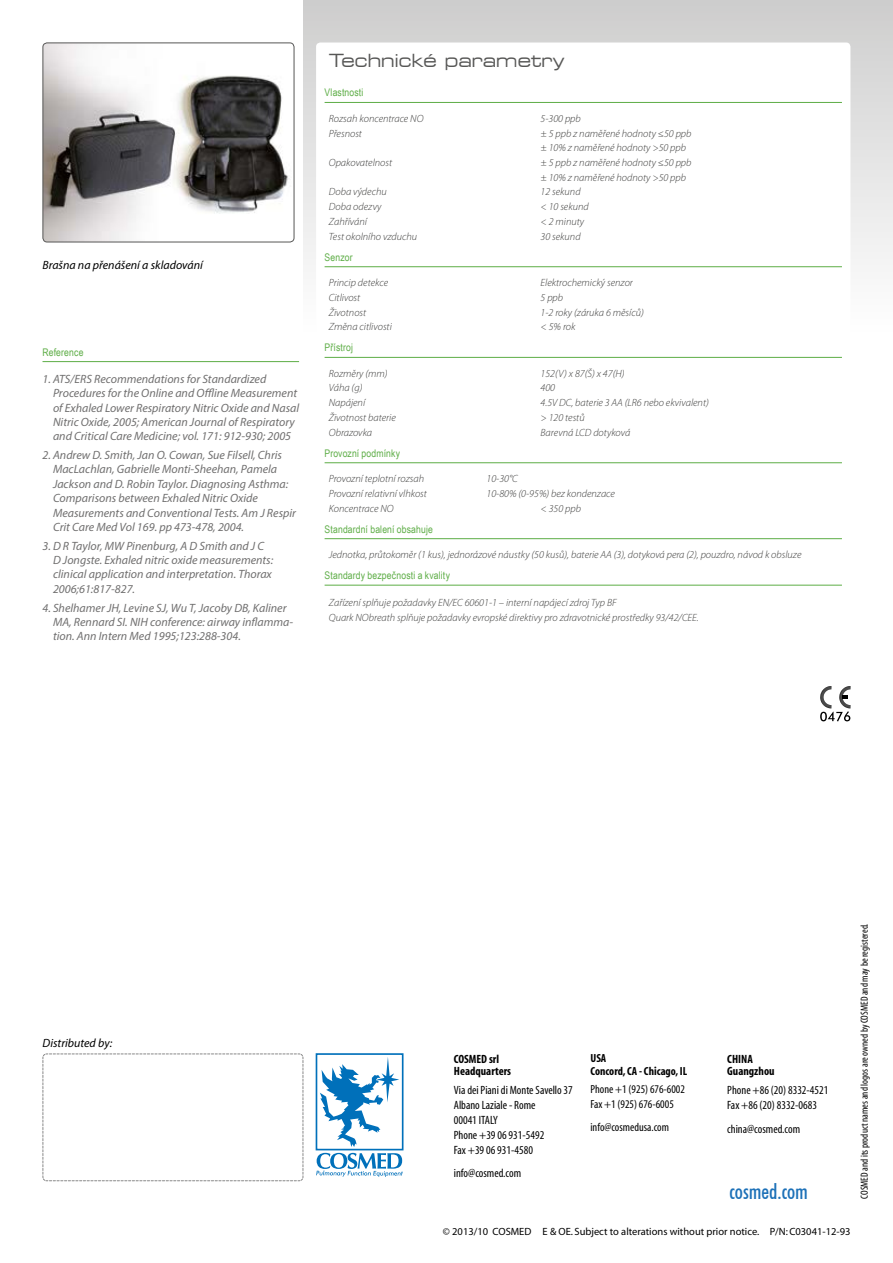
<style>
.page{position:relative;width:893px;height:1263px;background:#fff}
.page>*{position:absolute;margin:0;border:0;box-sizing:border-box;transform-origin:0 0}
.t1{font:500 condensed 21.3px "Futura BT";color:#1d71b8}
.t2{font:expanded 18px "Square 721 BT";letter-spacing:-.025em;color:#575756}
.t3{font:italic 12px/14.4px "Myriad Pro";color:#706f6f}
.t4{font:condensed 12px/14.9px "Myriad";color:#000}
.t5{font:italic 12px "Myriad Pro";color:#000}
.t6{font:700 condensed 12px/12.8px "Myriad";color:#000}
.t7{font:condensed 11.7px/14.5px "Myriad";color:#000}
.t8{font:700 condensed 11.7px/12.5px "Myriad";color:#000}
.t9{font:condensed 11.55px "Myriad";color:#000}
.t10{font:italic 300 10.5px/14.7px "Myriad Pro";color:#3c3c3b}
.t11{font:10.5px "Arial Narrow";letter-spacing:.015em;color:#5dad46}
.t12{font:10.5px "Myriad";color:#000}
.t13{font:condensed 10.35px "Myriad";color:#000}
</style>
<div class="page">
<div style="left:303px;top:0;width:590px;height:497px;background:linear-gradient(to bottom,#d3d3d3,#fff)"></div>
<div style="left:316px;top:43px;width:534px;height:619px;background:#fff;border-radius:4px"></div>
<svg style="left:42px;top:1053px;width:262px;height:128px"></svg>
<svg style="left:320px;top:1057px;width:79px;height:90px"></svg>
<div style="left:316px;top:1053px;width:87px;height:97px;border:2px solid #0070ba"></div>
<svg style="left:316px;top:1153px;width:87px;height:24px"></svg>
<svg style="left:820px;top:686px;width:31px;height:35px"></svg>
<hr style="left:43px;top:361px;width:256px;height:1px;background:#5dad46">
<hr style="left:325px;top:102px;width:517px;height:1px;background:#5dad46">
<hr style="left:325px;top:266px;width:517px;height:1px;background:#5dad46">
<hr style="left:325px;top:357px;width:517px;height:1px;background:#5dad46">
<hr style="left:325px;top:462px;width:517px;height:1px;background:#5dad46">
<hr style="left:325px;top:538px;width:517px;height:1px;background:#5dad46">
<hr style="left:325px;top:585px;width:517px;height:1px;background:#5dad46">
<img style="left:43px;top:43px;width:251px;height:199px">
<div style="left:43px;top:43px;width:251px;height:199px;border:1px solid #575756;border-radius:4px"></div>
<p class="t5" style="left:43px;top:257px;width:162px">Brašna na přenášení a skladování</p>
<p class="t11" style="left:43px;top:344px;width:42px">Reference</p>
<p class="t3" style="left:53px;top:371px;width:248px;text-indent:-10px">1. ATS/ERS Recommendations for Standardized Procedures for the Online and Offline Measurement of Exhaled Lower Respiratory Nitric Oxide and Nasal Nitric Oxide, 2005; American Journal of Respiratory and Critical Care Medicine; vol. 171: 912-930; 2005</p>
<p class="t3" style="left:53px;top:448px;width:244px;text-indent:-10px">2. Andrew D. Smith, Jan O. Cowan, Sue Filsell, Chris MacLachlan, Gabrielle Monti-Sheehan, Pamela Jackson and D. Robin Taylor. Diagnosing Asthma:<br>Comparisons between Exhaled Nitric Oxide Measurements and Conventional Tests. Am J Respir Crit Care Med Vol 169. pp 473-478, 2004.</p>
<p class="t3" style="left:53px;top:538px;width:222px;text-indent:-10px">3. D R Taylor, MW Pinenburg, A D Smith and J C D Jongste. Exhaled nitric oxide measurements: clinical application and interpretation. Thorax 2006;61:817-827.</p>
<p class="t3" style="left:53px;top:600px;width:242px;text-indent:-10px">4. Shelhamer JH, Levine SJ, Wu T, Jacoby DB, Kaliner<br>MA, Rennard SI. NIH conference: airway inflamma&shy;tion. Ann Intern Med 1995;123:288-304.</p>
<h2 class="t2" style="left:329px;top:50px;width:237px">Technické parametry</h2>
<p class="t11" style="left:325px;top:85px;width:40px">Vlastnosti</p>
<p class="t10" style="left:329px;top:111px;width:96px">Rozsah koncentrace NO</p>
<p class="t10" style="left:541px;top:111px;width:42px">5-300 ppb</p>
<p class="t10" style="left:329px;top:126px;width:35px">Přesnost</p>
<p class="t10" style="left:541px;top:126px;width:152px">± 5 ppb z naměřené hodnoty ≤50 ppb ± 10% z naměřené hodnoty &gt;50 ppb</p>
<p class="t10" style="left:329px;top:155px;width:65px">Opakovatelnost</p>
<p class="t10" style="left:541px;top:155px;width:152px">± 5 ppb z naměřené hodnoty ≤50 ppb ± 10% z naměřené hodnoty &gt;50 ppb</p>
<p class="t10" style="left:329px;top:184px;width:59px">Doba výdechu</p>
<p class="t10" style="left:541px;top:184px;width:42px">12 sekund</p>
<p class="t10" style="left:329px;top:199px;width:54px">Doba odezvy</p>
<p class="t10" style="left:541px;top:199px;width:50px">&lt; 10 sekund</p>
<p class="t10" style="left:329px;top:214px;width:40px">Zahřívání</p>
<p class="t10" style="left:541px;top:214px;width:45px">&lt; 2 minuty</p>
<p class="t10" style="left:329px;top:229px;width:90px">Test okolního vzduchu</p>
<p class="t10" style="left:541px;top:229px;width:42px">30 sekund</p>
<p class="t11" style="left:325px;top:249px;width:30px">Senzor</p>
<p class="t10" style="left:329px;top:275px;width:61px">Princip detekce</p>
<p class="t10" style="left:541px;top:275px;width:94px">Elektrochemický senzor</p>
<p class="t10" style="left:329px;top:290px;width:33px">Citlivost</p>
<p class="t10" style="left:541px;top:290px;width:24px">5 ppb</p>
<p class="t10" style="left:329px;top:305px;width:39px">Životnost</p>
<p class="t10" style="left:541px;top:305px;width:105px">1-2 roky (záruka 6 měsíců)</p>
<p class="t10" style="left:329px;top:319px;width:65px">Změna citlivosti</p>
<p class="t10" style="left:541px;top:319px;width:36px">&lt; 5% rok</p>
<p class="t11" style="left:325px;top:340px;width:30px">Přístroj</p>
<p class="t10" style="left:329px;top:366px;width:60px">Rozměry (mm)</p>
<p class="t10" style="left:541px;top:366px;width:85px">152(V) x 87(Š) x 47(H)</p>
<p class="t10" style="left:329px;top:380px;width:35px">Váha (g)</p>
<p class="t10" style="left:541px;top:380px;width:16px">400</p>
<p class="t10" style="left:329px;top:395px;width:38px">Napájení</p>
<p class="t10" style="left:541px;top:395px;width:170px">4.5V DC, baterie 3 AA (LR6 nebo ekvivalent)</p>
<p class="t10" style="left:329px;top:410px;width:69px">Životnost baterie</p>
<p class="t10" style="left:541px;top:410px;width:46px">&gt; 120 testů</p>
<p class="t10" style="left:329px;top:425px;width:45px">Obrazovka</p>
<p class="t10" style="left:541px;top:425px;width:91px">Barevná LCD dotyková</p>
<p class="t11" style="left:325px;top:445px;width:77px">Provozní podmínky</p>
<p class="t10" style="left:329px;top:471px;width:97px">Provozní teplotní rozsah</p>
<p class="t10" style="left:487px;top:471px;width:33px">10-30°C</p>
<p class="t10" style="left:329px;top:486px;width:100px">Provozní relativní vlhkost</p>
<p class="t10" style="left:487px;top:486px;width:130px">10-80% (0-95%) bez kondenzace</p>
<p class="t10" style="left:329px;top:500px;width:66px">Koncentrace NO</p>
<p class="t10" style="left:541px;top:500px;width:42px">&lt; 350 ppb</p>
<p class="t11" style="left:325px;top:521px;width:110px">Standardní balení obsahuje</p>
<p class="t10" style="left:329px;top:547px;width:474px">Jednotka, průtokoměr (1 kus), jednorázové náustky (50 kusů), baterie AA (3), dotyková pera (2), pouzdro, návod k obsluze</p>
<p class="t11" style="left:325px;top:568px;width:127px">Standardy bezpečnosti a kvality</p>
<p class="t10" style="left:329px;top:595px;width:371px">Zařízení splňuje požadavky EN/EC 60601-1 – interní napájecí zdroj Typ BF<br>Quark NObreath splňuje požadavky evropské direktivy pro zdravotnické prostředky 93/42/CEE.</p>
<p class="t5" style="left:43px;top:1035px;width:71px">Distributed by:</p>
<p class="t6" style="left:454px;top:1053px;width:59px">COSMED srl<br>Headquarters</p>
<p class="t4" style="left:454px;top:1083px;width:121px">Via dei Piani di Monte Savello 37<br>Albano Laziale - Rome<br>00041 ITALY<br>Phone +39 06 931-5492<br>Fax +39 06 931-4580</p>
<p class="t4" style="left:454px;top:1166px;width:69px">info@cosmed.com</p>
<p class="t9" style="left:410px;top:1082px;width:116px">Via dei Piani di Monte Savello 37</p>
<p class="t9" style="left:410px;top:1125px;width:89px">Phone +39 06 931-5492</p>
<p class="t8" style="left:590px;top:1052px;width:98px">USA<br>Concord, CA - Chicago, IL</p>
<p class="t7" style="left:590px;top:1083px;width:96px">Phone +1 (925) 676-6002<br>Fax +1 (925) 676-6005</p>
<p class="t7" style="left:590px;top:1120px;width:80px">info@cosmedusa.com</p>
<p class="t6" style="left:727px;top:1052px;width:49px">CHINA<br>Guangzhou</p>
<p class="t4" style="left:727px;top:1083px;width:103px">Phone +86 (20) 8332-4521<br>Fax +86 (20) 8332-0683</p>
<p class="t4" style="left:727px;top:1122px;width:74px">china@cosmed.com</p>
<h1 class="t1" style="left:729px;top:1179px;width:80px">cosmed.com</h1>
<p class="t13" style="left:859px;top:1198px;width:276px;rotate:-90deg">COSMED and its product names and logos are owned by COSMED and may be registered.</p>
<p class="t12" style="left:443px;top:1226px;width:409px">© 2013/10 COSMED E &amp; OE. Subject to alterations without prior notice. P/N: C03041-12-93</p>
</div>
